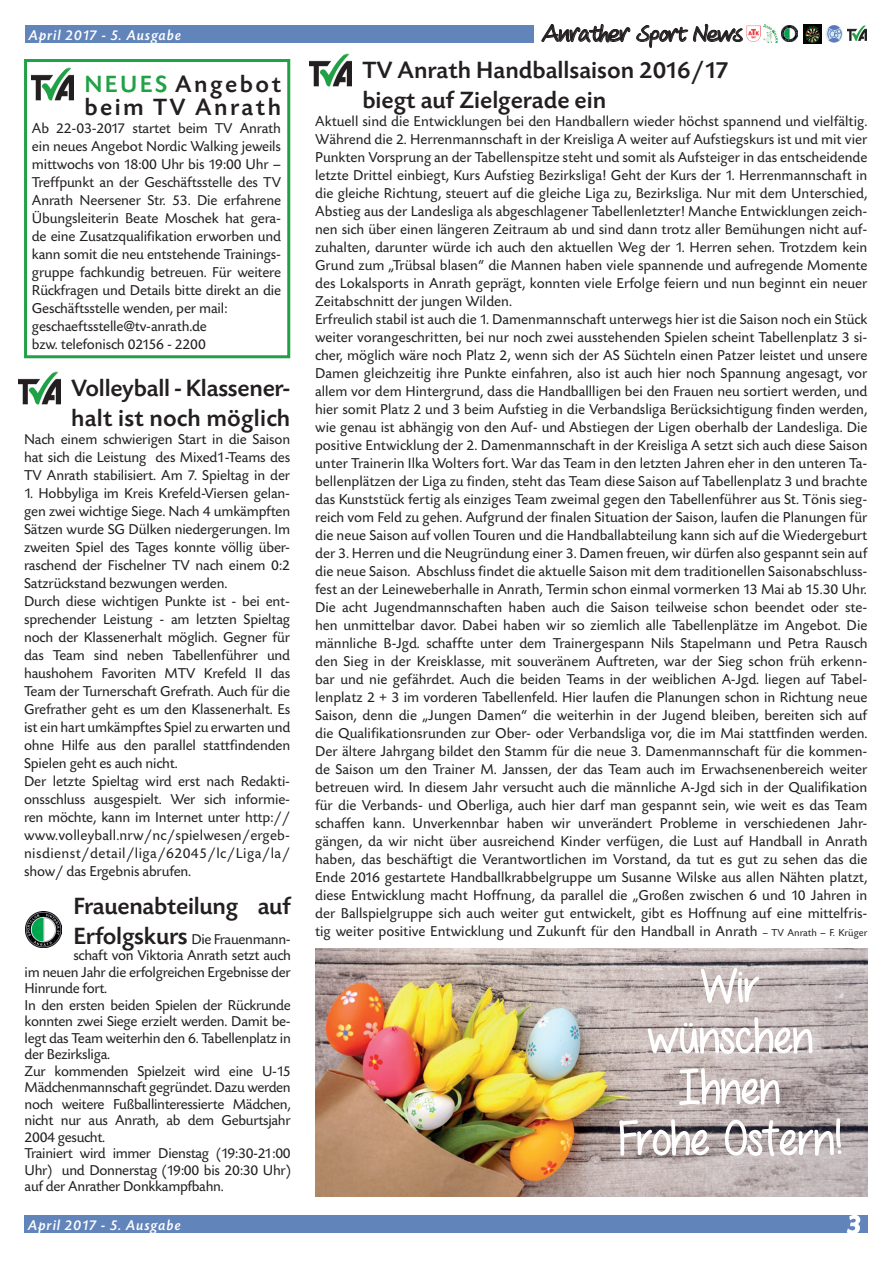
<style>
.page{position:relative;width:893px;height:1263px;background:#fff}
.page>*{position:absolute;margin:0;border:0;box-sizing:border-box;transform-origin:0 0}
.t1{font:27px "Today SH Med Ita";color:#fff}
.t2{font:500 24.75px/29.7px "Today SB";color:#231f20}
.t3{font:500 24.75px/22.5px "Today SB";letter-spacing:.1em;color:#231f20}
.t4{font:24.15px "Veneto Handwriting";color:#231f20}
.t5{font:15px/18px "Today SB";color:#231f20}
.t6{font:15px "Today SB";letter-spacing:-.02em;color:#231f20}
.t7{font:15px "Today SH Med Ita";letter-spacing:.1em;color:#fff}
.s1{color:#1fa245}
.s2{font-weight:500;font-size:24.75px}
.s3{font-size:25.8px}
.s4{font-size:10.5px}
</style>
<div class="page">
<div style="left:25px;top:1215px;width:843px;height:17px;background:#6184ba"></div>
<div style="left:26px;top:25px;width:508px;height:17px;background:#6184ba"></div>
<svg style="left:846px;top:1215px;width:15px;height:18px"></svg>
<svg style="left:541px;top:23px;width:202px;height:25px"></svg>
<img style="left:825px;top:26px;width:18px;height:16px">
<img style="left:781px;top:26px;width:16px;height:16px">
<img style="left:746px;top:25px;width:14px;height:16px">
<img style="left:763px;top:24px;width:14px;height:18px">
<img style="left:847px;top:26px;width:20px;height:15px">
<img style="left:803px;top:25px;width:18px;height:18px">
<img style="left:26px;top:912px;width:35px;height:35px">
<img style="left:31px;top:67px;width:42px;height:34px">
<img style="left:309px;top:53px;width:42px;height:34px">
<div style="left:24px;top:59px;width:266px;height:299px;border:3px solid #1fa245"></div>
<img style="left:18px;top:371px;width:42px;height:34px">
<img style="left:315px;top:948px;width:552px;height:249px">
<svg style="left:618px;top:948px;width:225px;height:218px;background:#c0b6b5"></svg>
<p class="t7" style="left:29px;top:27px;width:154px">April 2017 - 5. Ausgabe</p>
<h2 class="t3" style="left:84px;top:74px;width:198px"><span class="s1">NEUES</span> Angebot beim TV Anrath</h2>
<p class="t5" style="left:32px;top:120px;width:251px">Ab 22-03-2017 startet beim TV Anrath ein neues Angebot Nordic Walking jeweils mittwochs von 18:00 Uhr bis 19:00 Uhr – Treffpunkt an der Geschäftsstelle des TV Anrath Neersener Str. 53. Die erfahrene Übungsleiterin Beate Moschek hat gera&shy;de eine Zusatzqualifikation erworben und kann somit die neu entstehende Trainings&shy;gruppe fachkundig betreuen. Für weitere Rückfragen und Details bitte direkt an die Geschäftsstelle wenden, per mail: geschaeftsstelle@tv-anrath.de<br>bzw. telefonisch 02156 - 2200</p>
<h2 class="t2" style="left:71px;top:374px;width:220px">Volleyball - Klassener&shy;halt ist noch möglich</h2>
<p class="t5" style="left:24px;top:430px;width:268px;text-align:justify">Nach einem schwierigen Start in die Saison hat sich die Leistung des Mixed1-Teams des TV Anrath stabilisiert. Am 7. Spieltag in der</p>
<p class="t5" style="left:24px;top:484px;width:268px">1. Hobbyliga im Kreis Krefeld-Viersen gelan&shy;gen zwei wichtige Siege. Nach 4 umkämpften Sätzen wurde SG Dülken niedergerungen. Im zweiten Spiel des Tages konnte völlig über&shy;raschend der Fischelner TV nach einem 0:2<br>Satzrückstand bezwungen werden.<br>Durch diese wichtigen Punkte ist - bei ent&shy;sprechender Leistung - am letzten Spieltag noch der Klassenerhalt möglich. Gegner für das Team sind neben Tabellenführer und haushohem Favoriten MTV Krefeld II das Team der Turnerschaft Grefrath. Auch für die Grefrather geht es um den Klassenerhalt. Es ist ein hart umkämpftes Spiel zu erwarten und ohne Hilfe aus den parallel stattfindenden Spielen geht es auch nicht.<br>Der letzte Spieltag wird erst nach Redakti&shy;onsschluss ausgespielt. Wer sich informie&shy;ren möchte, kann im Internet unter http:// www.volleyball.nrw/nc/spielwesen/ergeb&shy;nisdienst/detail/liga/62045/lc/Liga/la/ show/ das Ergebnis abrufen.</p>
<h2 class="t2" style="left:73px;top:892px;width:219px">Frauenabteilung auf</h2>
<p class="t6" style="left:73px;top:931px;width:219px"><span class="s2">Erfolgskurs</span> Die Frauenmann-</p>
<p class="t6" style="left:73px;top:948px;width:219px">schaft von Viktoria Anrath setzt auch</p>
<p class="t6" style="left:25px;top:964px;width:268px">im neuen Jahr die erfolgreichen Ergebnisse der</p>
<p class="t6" style="left:25px;top:981px;width:84px">Hinrunde fort.</p>
<p class="t6" style="left:25px;top:997px;width:268px">In den ersten beiden Spielen der Rückrunde</p>
<p class="t6" style="left:25px;top:1014px;width:268px">konnten zwei Siege erzielt werden. Damit be-</p>
<p class="t6" style="left:25px;top:1030px;width:268px">legt das Team weiterhin den 6. Tabellenplatz in</p>
<p class="t6" style="left:25px;top:1047px;width:87px">der Bezirksliga.</p>
<p class="t6" style="left:25px;top:1063px;width:268px">Zur kommenden Spielzeit wird eine U-15</p>
<p class="t6" style="left:25px;top:1080px;width:268px">Mädchenmannschaft gegründet. Dazu werden</p>
<p class="t6" style="left:25px;top:1096px;width:268px">noch weitere Fußballinteressierte Mädchen,</p>
<p class="t6" style="left:25px;top:1113px;width:268px">nicht nur aus Anrath, ab dem Geburtsjahr</p>
<p class="t6" style="left:25px;top:1129px;width:82px">2004 gesucht.</p>
<p class="t6" style="left:25px;top:1146px;width:268px">Trainiert wird immer Dienstag (19:30-21:00</p>
<p class="t6" style="left:25px;top:1162px;width:268px">Uhr) und Donnerstag (19:00 bis 20:30 Uhr)</p>
<p class="t6" style="left:25px;top:1179px;width:201px">auf der Anrather Donkkampfbahn.</p>
<p class="t7" style="left:28px;top:1217px;width:154px">April 2017 - 5. Ausgabe</p>
<h3 class="t4" style="left:542px;top:20px;width:203px"><span class="s3">Anrather</span> Sport News</h3>
<h2 class="t2" style="left:362px;top:56px;width:368px">TV Anrath Handballsaison 2016/17 biegt auf Zielgerade ein</h2>
<p class="t5" style="left:315px;top:112px;width:554px">Aktuell sind die Entwicklungen bei den Handballern wieder höchst spannend und vielfältig.<br>Während die 2. Herrenmannschaft in der Kreisliga A weiter auf Aufstiegskurs ist und mit vier Punkten Vorsprung an der Tabellenspitze steht und somit als Aufsteiger in das entscheidende letzte Drittel einbiegt, Kurs Aufstieg Bezirksliga! Geht der Kurs der 1. Herrenmannschaft in die gleiche Richtung, steuert auf die gleiche Liga zu, Bezirksliga. Nur mit dem Unterschied, Abstieg aus der Landesliga als abgeschlagener Tabellenletzter! Manche Entwicklungen zeich&shy;nen sich über einen längeren Zeitraum ab und sind dann trotz aller Bemühungen nicht auf&shy;zuhalten, darunter würde ich auch den aktuellen Weg der 1. Herren sehen. Trotzdem kein Grund zum „Trübsal blasen“ die Mannen haben viele spannende und aufregende Momente des Lokalsports in Anrath geprägt, konnten viele Erfolge feiern und nun beginnt ein neuer Zeitabschnitt der jungen Wilden.<br>Erfreulich stabil ist auch die 1. Damenmannschaft unterwegs hier ist die Saison noch ein Stück weiter vorangeschritten, bei nur noch zwei ausstehenden Spielen scheint Tabellenplatz 3 si&shy;cher, möglich wäre noch Platz 2, wenn sich der AS Süchteln einen Patzer leistet und unsere Damen gleichzeitig ihre Punkte einfahren, also ist auch hier noch Spannung angesagt, vor allem vor dem Hintergrund, dass die Handballligen bei den Frauen neu sortiert werden, und hier somit Platz 2 und 3 beim Aufstieg in die Verbandsliga Berücksichtigung finden werden, wie genau ist abhängig von den Auf- und Abstiegen der Ligen oberhalb der Landesliga. Die positive Entwicklung der 2. Damenmannschaft in der Kreisliga A setzt sich auch diese Saison unter Trainerin Ilka Wolters fort. War das Team in den letzten Jahren eher in den unteren Ta&shy;bellenplätzen der Liga zu finden, steht das Team diese Saison auf Tabellenplatz 3 und brachte das Kunststück fertig als einziges Team zweimal gegen den Tabellenführer aus St. Tönis sieg&shy;reich vom Feld zu gehen. Aufgrund der finalen Situation der Saison, laufen die Planungen für die neue Saison auf vollen Touren und die Handballabteilung kann sich auf die Wiedergeburt der 3. Herren und die Neugründung einer 3. Damen freuen, wir dürfen also gespannt sein auf die neue Saison. Abschluss findet die aktuelle Saison mit dem traditionellen Saisonabschluss&shy;fest an der Leineweberhalle in Anrath, Termin schon einmal vormerken 13 Mai ab 15.30 Uhr.<br>Die acht Jugendmannschaften haben auch die Saison teilweise schon beendet oder ste&shy;hen unmittelbar davor. Dabei haben wir so ziemlich alle Tabellenplätze im Angebot. Die männliche B-Jgd. schaffte unter dem Trainergespann Nils Stapelmann und Petra Rausch den Sieg in der Kreisklasse, mit souveränem Auftreten, war der Sieg schon früh erkenn&shy;bar und nie gefährdet. Auch die beiden Teams in der weiblichen A-Jgd. liegen auf Tabel&shy;lenplatz 2 + 3 im vorderen Tabellenfeld. Hier laufen die Planungen schon in Richtung neue Saison, denn die „Jungen Damen“ die weiterhin in der Jugend bleiben, bereiten sich auf die Qualifikationsrunden zur Ober- oder Verbandsliga vor, die im Mai stattfinden werden.<br>Der ältere Jahrgang bildet den Stamm für die neue 3. Damenmannschaft für die kommen&shy;de Saison um den Trainer M. Janssen, der das Team auch im Erwachsenenbereich weiter betreuen wird. In diesem Jahr versucht auch die männliche A-Jgd sich in der Qualifikation für die Verbands- und Oberliga, auch hier darf man gespannt sein, wie weit es das Team schaffen kann. Unverkennbar haben wir unverändert Probleme in verschiedenen Jahr&shy;gängen, da wir nicht über ausreichend Kinder verfügen, die Lust auf Handball in Anrath haben, das beschäftigt die Verantwortlichen im Vorstand, da tut es gut zu sehen das die Ende 2016 gestartete Handballkrabbelgruppe um Susanne Wilske aus allen Nähten platzt, diese Entwicklung macht Hoffnung, da parallel die „Großen zwischen 6 und 10 Jahren in der Ballspielgruppe sich auch weiter gut entwickelt, gibt es Hoffnung auf eine mittelfris&shy;tig weiter positive Entwicklung und Zukunft für den Handball in Anrath <span class="s4">– TV Anrath – F. Krüger</span></p>
<h1 class="t1" style="left:848px;top:1210px;width:13px">3</h1>
</div>
